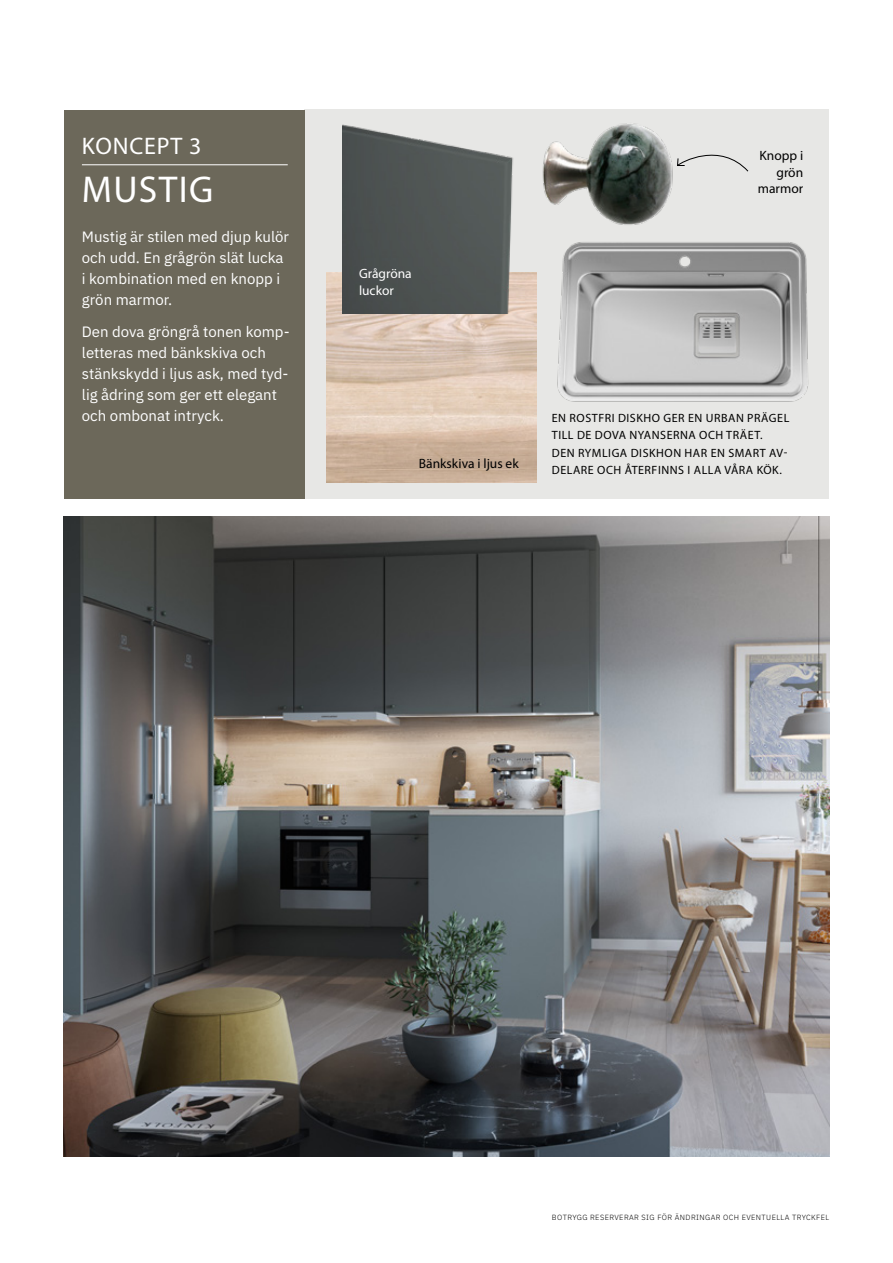
<style>
.page{position:relative;width:893px;height:1263px;background:#fff}
.page>*{position:absolute;margin:0;border:0;box-sizing:border-box;transform-origin:0 0}
.t1{font:37.5px "Myriad Pro";letter-spacing:.035em;color:#fff}
.t2{font:24px "Myriad Pro";letter-spacing:.035em;color:#fff}
.t3{font:15px/21px "IBM Plex Sans";color:#fff}
.t4{font:13.5px/16.5px "Myriad Pro";color:#000;text-align:right}
.t5{font:13.5px/16.5px "Myriad Pro";color:#fff}
.t6{font:12px/17.2px "Myriad Pro";letter-spacing:.045em;color:#000}
.t7{font:300 7.5px "IBM Plex Sans";letter-spacing:.055em;color:#000}
</style>
<div class="page">
<div style="left:305px;top:109px;width:524px;height:390px;background:#e7e7e5"></div>
<div style="left:64px;top:110px;width:241px;height:389px;background:#6c685a"></div>
<img style="left:64px;top:517px;width:765px;height:640px">
<img style="left:542px;top:123px;width:131px;height:102px">
<img style="left:326px;top:272px;width:210px;height:211px">
<img style="left:343px;top:124px;width:193px;height:190px">
<img style="left:557px;top:242px;width:252px;height:160px">
<svg style="left:677px;top:154px;width:72px;height:18px"></svg>
<hr style="left:82px;top:164px;width:206px;height:1px;background:#fff">
<h2 class="t2" style="left:82px;top:131px;width:121px">KONCEPT 3</h2>
<h1 class="t1" style="left:82px;top:166px;width:133px">MUSTIG</h1>
<p class="t3" style="left:82px;top:225px;width:209px">Mustig är stilen med djup kulör och udd. En grågrön slät lucka i kombination med en knopp i grön marmor.</p>
<p class="t3" style="left:82px;top:320px;width:209px">Den dova gröngrå tonen komp&shy;letteras med bänkskiva och stänkskydd i ljus ask, med tyd&shy;lig ådring som ger ett elegant och ombonat intryck.</p>
<p class="t5" style="left:359px;top:265px;width:54px">Grågröna luckor</p>
<p class="t4" style="left:758px;top:147px;width:47px">Knopp i grön marmor</p>
<p class="t4" style="left:419px;top:455px;width:101px">Bänkskiva i ljus ek</p>
<p class="t6" style="left:552px;top:409px;width:239px">EN ROSTFRI DISKHO GER EN URBAN PRÄGEL TILL DE DOVA NYANSERNA OCH TRÄET.<br>DEN RYMLIGA DISKHON HAR EN SMART AV-DELARE OCH ÅTERFINNS I ALLA VÅRA KÖK.</p>
<p class="t7" style="left:552px;top:1211px;width:279px">BOTRYGG RESERVERAR SIG FÖR ÄNDRINGAR OCH EVENTUELLA TRYCKFEL</p>
</div>
